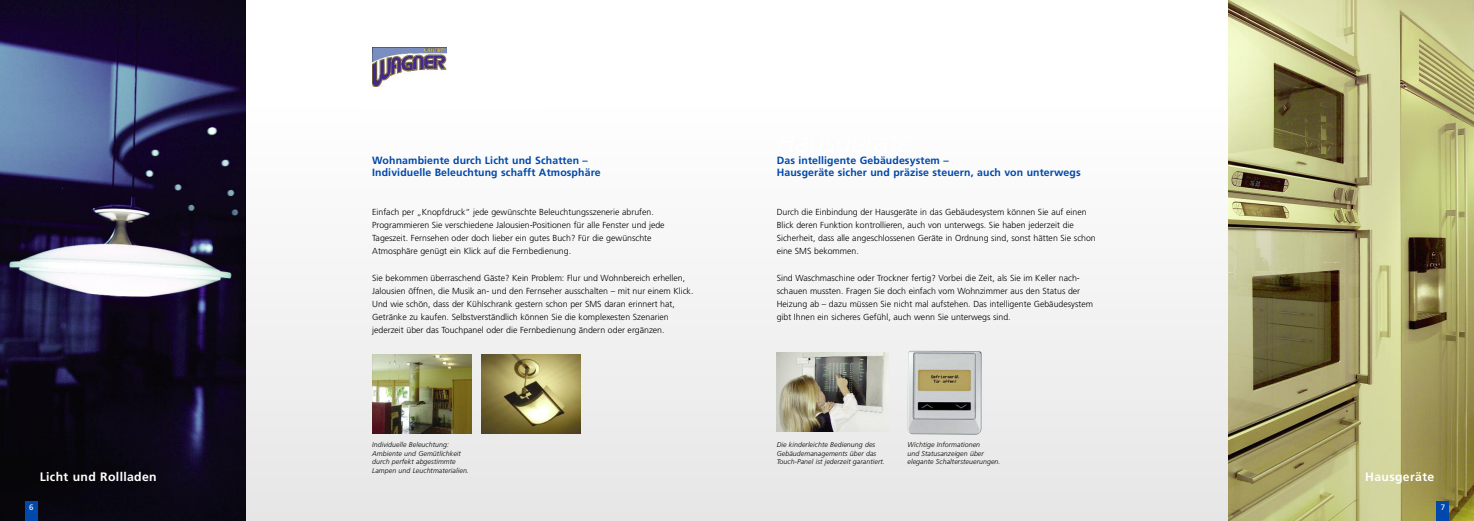
<style>
.page{position:relative;width:1474px;height:521px;background:#fff}
.page>*{position:absolute;margin:0;border:0;box-sizing:border-box;transform-origin:0 0}
.t1{font:700 12.25px "Frutiger";letter-spacing:.03em;color:#fff}
.t2{font:700 10.5px/12.2px "Frutiger";letter-spacing:.01em;color:#0048aa}
.t3{font:300 8.75px/13.1px "Frutiger";color:#000}
.t4{font:7.88px "Frutiger";color:#fff}
.t5{font:italic 300 7px/8.8px "Frutiger";letter-spacing:.01em;color:#000}
</style>
<div class="page">
<div style="left:0;top:99px;width:737px;height:422px;background:#f3f3f3"></div>
<div style="left:737px;top:99px;width:736px;height:422px;background:#f3f3f3"></div>
<img style="left:0;top:0;width:246px;height:521px">
<img style="left:1228px;top:0;width:245px;height:521px">
<img style="left:776px;top:352px;width:112px;height:80px">
<img style="left:907px;top:351px;width:75px;height:84px">
<img style="left:481px;top:354px;width:99px;height:79px">
<img style="left:372px;top:354px;width:99px;height:79px">
<div style="left:1436px;top:501px;width:13px;height:20px;background:#0048aa"></div>
<div style="left:25px;top:501px;width:12px;height:20px;background:#0048aa"></div>
<div style="left:365px;top:37px;width:173px;height:73px;background:#fff"></div>
<img style="left:372px;top:47px;width:75px;height:40px">
<p class="t2" style="left:372px;top:155px;width:230px">Wohnambiente durch Licht und Schatten –<br>Individuelle Beleuchtung schafft Atmosphäre</p>
<p class="t3" style="left:372px;top:206px;width:294px">Einfach per „Knopfdruck“ jede gewünschte Beleuchtungsszenerie abrufen.<br>Programmieren Sie verschiedene Jalousien-Positionen für alle Fenster und jede Tageszeit. Fernsehen oder doch lieber ein gutes Buch? Für die gewünschte Atmosphäre genügt ein Klick auf die Fernbedienung.</p>
<p class="t3" style="left:372px;top:272px;width:323px">Sie bekommen überraschend Gäste? Kein Problem: Flur und Wohnbereich erhellen, Jalousien öffnen, die Musik an- und den Fernseher ausschalten – mit nur einem Klick.<br>Und wie schön, dass der Kühlschrank gestern schon per SMS daran erinnert hat, Getränke zu kaufen. Selbstverständlich können Sie die komplexesten Szenarien jederzeit über das Touchpanel oder die Fernbedienung ändern oder ergänzen.</p>
<p class="t2" style="left:776px;top:155px;width:305px">Das intelligente Gebäudesystem –<br>Hausgeräte sicher und präzise steuern, auch von unterwegs</p>
<p class="t3" style="left:776px;top:206px;width:320px">Durch die Einbindung der Hausgeräte in das Gebäudesystem können Sie auf einen Blick deren Funktion kontrollieren, auch von unterwegs. Sie haben jederzeit die Sicherheit, dass alle angeschlossenen Geräte in Ordnung sind, sonst hätten Sie schon eine SMS bekommen.</p>
<p class="t3" style="left:776px;top:272px;width:318px">Sind Waschmaschine oder Trockner fertig? Vorbei die Zeit, als Sie im Keller nach&shy;schauen mussten. Fragen Sie doch einfach vom Wohnzimmer aus den Status der Heizung ab – dazu müssen Sie nicht mal aufstehen. Das intelligente Gebäudesystem gibt Ihnen ein sicheres Gefühl, auch wenn Sie unterwegs sind.</p>
<p class="t5" style="left:776px;top:440px;width:110px">Die kinderleichte Bedienung des<br>Gebäudemanagements über das<br>Touch-Panel ist jederzeit garantiert.</p>
<p class="t5" style="left:907px;top:440px;width:94px">Wichtige Informationen<br>und Statusanzeigen über elegante Schaltersteuerungen.</p>
<p class="t5" style="left:372px;top:440px;width:98px">Individuelle Beleuchtung:<br>Ambiente und Gemütlichkeit durch perfekt abgestimmte<br>Lampen und Leuchtmaterialien.</p>
<h1 class="t1" style="left:40px;top:471px;width:119px">Licht und Rollladen</h1>
<h1 class="t1" style="left:1365px;top:471px;width:71px">Hausgeräte</h1>
<p class="t4" style="left:29px;top:504px;width:6px">6</p>
<p class="t4" style="left:1440px;top:504px;width:6px">7</p>
</div>
